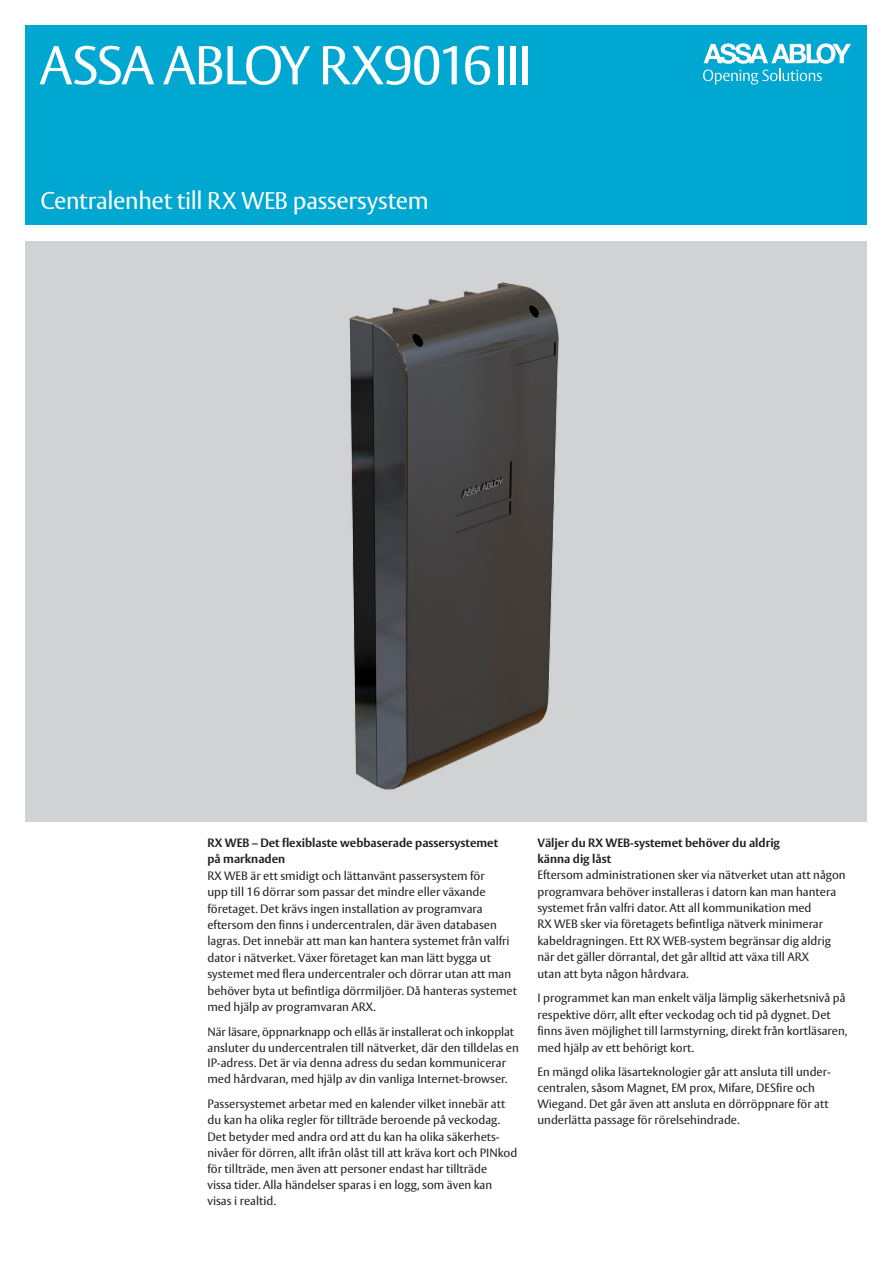
<style>
.page{position:relative;width:893px;height:1263px;background:#fff}
.page>*{position:absolute;margin:0;border:0;box-sizing:border-box;transform-origin:0 0}
.Huvudrubrik_framsida{font:54px "ASSA Vesta";letter-spacing:-.04em;color:#fff}
.Underrubrik_framsida{font:24px "ASSA Vesta";letter-spacing:-.015em;color:#fff}
.Brödtext{font:12px/15.8px "ASSA Vesta";color:#231f20}
.Brödtext_rubrik{font:700 12px/15.8px "ASSA Vesta";color:#231f20}
</style>
<div class="page">
<div style="left:26px;top:26px;width:841px;height:199px;background:#00a7d1"></div>
<div style="left:26px;top:242px;width:841px;height:580px;background:#d1d2d4"></div>
<svg style="left:703px;top:43px;width:148px;height:42px"></svg>
<img style="left:349px;top:281px;width:210px;height:509px">
<p class="Huvudrubrik_framsida" style="left:39px;top:33px;width:494px">ASSA ABLOY RX9016III</p>
<p class="Underrubrik_framsida" style="left:40px;top:186px;width:390px">Centralenhet till RX WEB passersystem</p>
<p class="Brödtext_rubrik" style="left:207px;top:835px;width:292px">RX WEB – Det flexiblaste webbaserade passersystemet</p>
<p class="Brödtext_rubrik" style="left:207px;top:852px;width:79px">på marknaden</p>
<p class="Brödtext" style="left:207px;top:868px;width:279px">RX WEB är ett smidigt och lättanvänt passersystem för</p>
<p class="Brödtext" style="left:207px;top:885px;width:280px">upp till 16 dörrar som passar det mindre eller växande</p>
<p class="Brödtext" style="left:207px;top:901px;width:277px">företaget. Det krävs ingen installation av programvara</p>
<p class="Brödtext" style="left:207px;top:917px;width:291px">eftersom den finns i undercentralen, där även databasen</p>
<p class="Brödtext" style="left:207px;top:934px;width:304px">lagras. Det innebär att man kan hantera systemet från valfri</p>
<p class="Brödtext" style="left:207px;top:950px;width:285px">dator i nätverket. Växer företaget kan man lätt bygga ut</p>
<p class="Brödtext" style="left:207px;top:966px;width:305px">systemet med flera undercentraler och dörrar utan att man</p>
<p class="Brödtext" style="left:207px;top:983px;width:311px">behöver byta ut befintliga dörrmiljöer. Då hanteras systemet</p>
<p class="Brödtext" style="left:207px;top:999px;width:170px">med hjälp av programvaran ARX.</p>
<p class="Brödtext" style="left:207px;top:1024px;width:313px">När läsare, öppnarknapp och ellås är installerat och inkopplat ansluter du undercentralen till nätverket, där den tilldelas en IP-adress. Det är via denna adress du sedan kommunicerar med hårdvaran, med hjälp av din vanliga Internet-browser.</p>
<p class="Brödtext" style="left:207px;top:1096px;width:299px">Passersystemet arbetar med en kalender vilket innebär att</p>
<p class="Brödtext" style="left:207px;top:1113px;width:294px">du kan ha olika regler för tillträde beroende på veckodag.</p>
<p class="Brödtext" style="left:207px;top:1129px;width:311px">Det betyder med andra ord att du kan ha olika säkerhets&shy;nivåer för dörren, allt ifrån olåst till att kräva kort och PINkod</p>
<p class="Brödtext" style="left:207px;top:1161px;width:281px">för tillträde, men även att personer endast har tillträde</p>
<p class="Brödtext" style="left:207px;top:1178px;width:286px">vissa tider. Alla händelser sparas i en logg, som även kan visas i realtid.</p>
<p class="Brödtext_rubrik" style="left:537px;top:835px;width:244px">Väljer du RX WEB-systemet behöver du aldrig känna dig låst</p>
<p class="Brödtext" style="left:537px;top:868px;width:310px">Eftersom administrationen sker via nätverket utan att någon</p>
<p class="Brödtext" style="left:537px;top:884px;width:300px">programvara behöver installeras i datorn kan man hantera</p>
<p class="Brödtext" style="left:537px;top:900px;width:276px">systemet från valfri dator. Att all kommunikation med</p>
<p class="Brödtext" style="left:537px;top:917px;width:287px">RX WEB sker via företagets befintliga nätverk minimerar</p>
<p class="Brödtext" style="left:537px;top:933px;width:295px">kabeldragningen. Ett RX WEB-system begränsar dig aldrig</p>
<p class="Brödtext" style="left:537px;top:949px;width:273px">när det gäller dörrantal, det går alltid att växa till ARX</p>
<p class="Brödtext" style="left:537px;top:966px;width:153px">utan att byta någon hårdvara.</p>
<p class="Brödtext" style="left:537px;top:991px;width:310px">I programmet kan man enkelt välja lämplig säkerhetsnivå på</p>
<p class="Brödtext" style="left:537px;top:1007px;width:295px">respektive dörr, allt efter veckodag och tid på dygnet. Det</p>
<p class="Brödtext" style="left:537px;top:1024px;width:311px">finns även möjlighet till larmstyrning, direkt från kortläsaren,</p>
<p class="Brödtext" style="left:537px;top:1040px;width:158px">med hjälp av ett behörigt kort.</p>
<p class="Brödtext" style="left:537px;top:1065px;width:295px">En mängd olika läsarteknologier går att ansluta till under&shy;centralen, såsom Magnet, EM prox, Mifare, DESfire och Wiegand. Det går även att ansluta en dörröppnare för att underlätta passage för rörelsehindrade.</p>
</div>
